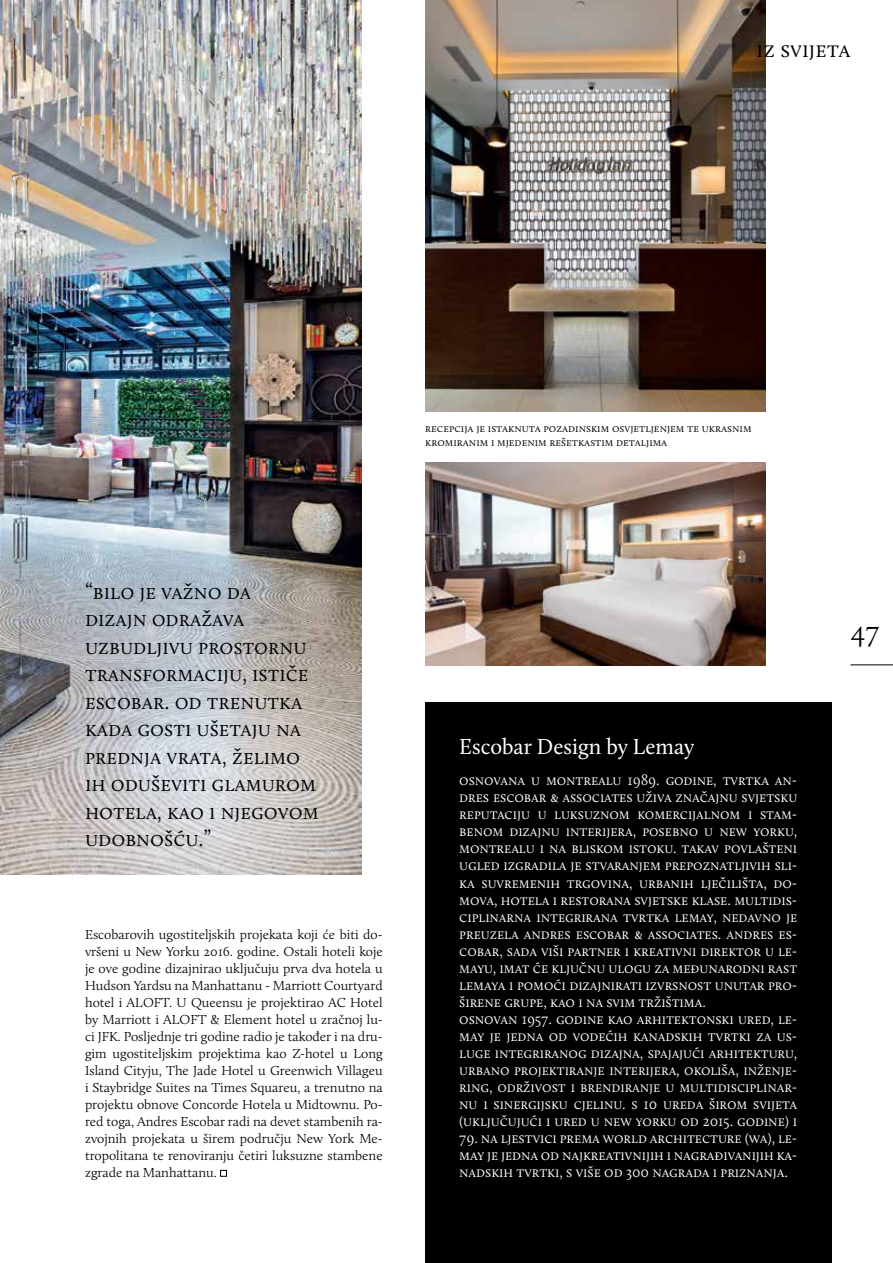
<style>
.page{position:relative;width:893px;height:1263px;background:#fff}
.page>*{position:absolute;margin:0;border:0;box-sizing:border-box;transform-origin:0 0}
.t1{font:300 30px "Calluna";color:#000}
.t2{font:300 24px "Calluna";color:#000}
.t3{font:300 22.95px/27.5px "Calluna";color:#000}
.t4{font:22.5px "Calluna";color:#fff}
.t5{font:300 15.75px/17px "Calluna";letter-spacing:-.005em;color:#fff}
.t6{font:300 13.5px/17px "Calluna";color:#000;text-align:justify}
.t7{font:300 12px/13.5px "Calluna";color:#000}
</style>
<div class="page">
<img style="left:0;top:0;width:361px;height:874px">
<img style="left:425px;top:0;width:340px;height:411px">
<img style="left:425px;top:463px;width:340px;height:203px">
<div style="left:425px;top:703px;width:406px;height:560px;background:#000"></div>
<div style="left:220px;top:1170px;width:7px;height:7px;border:1px solid #000"></div>
<hr style="left:850px;top:664px;width:43px;height:1px;background:#000">
<h2 class="t2" style="left:756px;top:35px;width:95px">iz svijeta</h2>
<p class="t7" style="left:425px;top:421px;width:328px">recepcija je istaknuta pozadinskim osvjetljenjem te ukrasnim kromiranim i mjedenim rešetkastim detaljima</p>
<h3 class="t3" style="left:85px;top:577px;width:235px">“bilo je važno da<br>dizajn odražava uzbudljivu prostornu transformaciju, ističe escobar. od trenutka kada gosti ušetaju na prednja vrata, želimo ih oduševiti glamurom hotela, kao i njegovom udobnošću.”</h3>
<p class="t6" style="left:85px;top:925px;width:299px">Escobarovih ugostiteljskih projekata koji će biti do&shy;vršeni u New Yorku 2016. godine. Ostali hoteli koje je ove godine dizajnirao uključuju prva dva hotela u Hudson Yardsu na Manhattanu - Marriott Courtyard hotel i ALOFT. U Queensu je projektirao AC Hotel by Marriott i ALOFT &amp; Element hotel u zračnoj lu&shy;ci JFK. Posljednje tri godine radio je također i na dru&shy;gim ugostiteljskim projektima kao Z-hotel u Long Island Cityju, The Jade Hotel u Greenwich Villageu i Staybridge Suites na Times Squareu, a trenutno na projektu obnove Concorde Hotela u Midtownu. Po&shy;red toga, Andres Escobar radi na devet stambenih ra&shy;zvojnih projekata u širem području New York Me&shy;tropolitana te renoviranju četiri luksuzne stambene zgrade na Manhattanu.</p>
<h3 class="t4" style="left:459px;top:733px;width:237px">Escobar Design by Lemay</h3>
<p class="t5" style="left:459px;top:771px;width:340px">osnovana u montrealu 1989. godine, tvrtka an&shy;dres escobar &amp; associates uživa značajnu svjetsku reputaciju u luksuznom komercijalnom i stam&shy;benom dizajnu interijera, posebno u new yorku, montrealu i na bliskom istoku. takav povlašteni ugled izgradila je stvaranjem prepoznatljivih sli&shy;ka suvremenih trgovina, urbanih lječilišta, do&shy;mova, hotela i restorana svjetske klase. multidis&shy;ciplinarna integrirana tvrtka lemay, nedavno je preuzela andres escobar &amp; associates. andres es&shy;cobar, sada viši partner i kreativni direktor u le&shy;mayu, imat će ključnu ulogu za međunarodni rast lemaya i pomoći dizajnirati izvrsnost unutar pro&shy;širene grupe, kao i na svim tržištima.<br>osnovan 1957. godine kao arhitektonski ured, le&shy;may je jedna od vodećih kanadskih tvrtki za us&shy;luge integriranog dizajna, spajajući arhitekturu, urbano projektiranje interijera, okoliša, inženje&shy;ring, održivost i brendiranje u multidisciplinar&shy;nu i sinergijsku cjelinu. s 10 ureda širom svijeta (uključujući i ured u new yorku od 2015. godine) i</p>
<p class="t5" style="left:459px;top:1129px;width:340px;text-align:justify">79. na ljestvici prema world architecture (wa), le&shy;may je jedna od najkreativnijih i nagrađivanijih ka&shy;nadskih tvrtki, s više od 300 nagrada i priznanja.</p>
<h1 class="t1" style="left:850px;top:613px;width:31px">47</h1>
</div>
